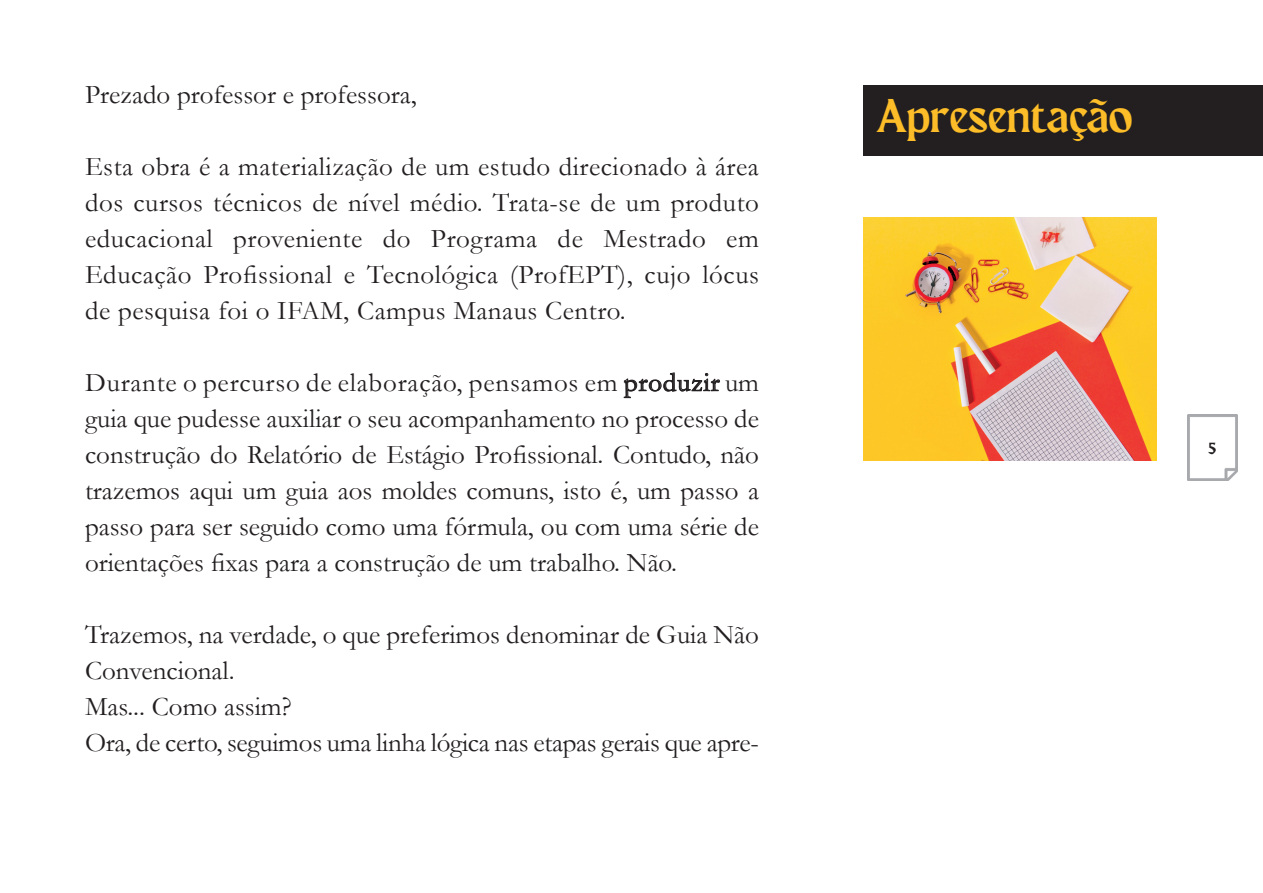
<style>
.page{position:relative;width:1263px;height:893px;background:#fff}
.page>*{position:absolute;margin:0;border:0;box-sizing:border-box;transform-origin:0 0}
.t1{font:45px "Maragsa Display";color:#fdbd28}
.t2{font:27px/36px "Garamond";color:#231f20;text-align:justify}
.t3{font:18px "Maragsa Display";color:#231f20}
</style>
<div class="page">
<img style="left:1188px;top:415px;width:49px;height:65px">
<div style="left:863px;top:85px;width:400px;height:71px;background:#231f20"></div>
<img style="left:863px;top:218px;width:294px;height:242px">
<p class="t2" style="left:85px;top:76px;width:333px">Prezado professor e professora,</p>
<p class="t2" style="left:85px;top:148px;width:675px">Esta obra é a materialização de um estudo direcionado à área dos cursos técnicos de nível médio. Trata-se de um produto educacional proveniente do Programa de Mestrado em Educação Profissional e Tecnológica (ProfEPT), cujo lócus de pesquisa foi o IFAM, Campus Manaus Centro.</p>
<p class="t2" style="left:85px;top:364px;width:675px">Durante o percurso de elaboração, pensamos em produzir um guia que pudesse auxiliar o seu acompanhamento no processo de construção do Relatório de Estágio Profissional. Contudo, não trazemos aqui um guia aos moldes comuns, isto é, um passo a passo para ser seguido como uma fórmula, ou com uma série de orientações fixas para a construção de um trabalho. Não.</p>
<p class="t2" style="left:85px;top:615px;width:675px;text-align:left">Trazemos, na verdade, o que preferimos denominar de Guia Não Convencional.<br>Mas... Como assim?<br>Ora, de certo, seguimos uma linha lógica nas etapas gerais que apre-</p>
<h1 class="t1" style="left:876px;top:89px;width:258px">Apresentação</h1>
<p class="t3" style="left:1209px;top:435px;width:9px">5</p>
</div>
